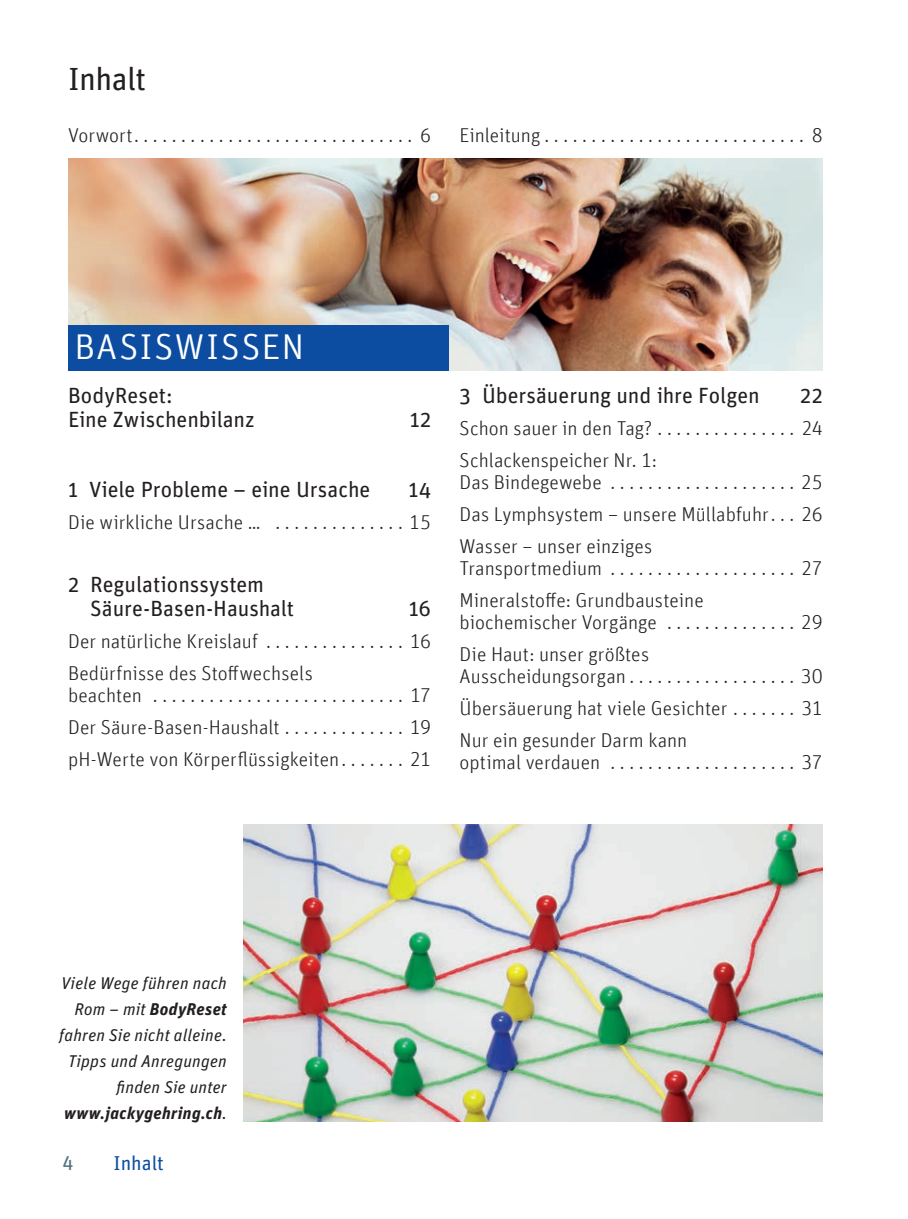
<style>
.page{position:relative;width:908px;height:1219px;background:#fff}
.page>*{position:absolute;margin:0;border:0;box-sizing:border-box;transform-origin:0 0}
.t1{font:300 45px "Unit Sc Offc";color:#fff}
.t2{font:32px "Unit";letter-spacing:-.02em;color:#231f20}
.t3{font:22px/24px "Unit";letter-spacing:-.005em;color:#231f20}
.t4{font:300 20px/32px "Unit Offc";color:#231f20}
.t5{font:20px "Unit Regular LF";color:#0d4da1}
.t6{font:20px "Unit Regular LF";color:#557482}
.t7{font:italic 17px/26px "Unit";letter-spacing:.015em;color:#231f20;text-align:right}
.s1{font-weight:700}
</style>
<div class="page">
<img style="left:68px;top:159px;width:754px;height:211px">
<div style="left:68px;top:325px;width:380px;height:45px;background:#0d4da1"></div>
<img style="left:244px;top:824px;width:578px;height:297px">
<p class="t2" style="left:68px;top:59px;width:80px">Inhalt</p>
<p class="t4" style="left:68px;top:120px;width:364px">Vorwort.............................. 6</p>
<p class="t4" style="left:459px;top:120px;width:364px">Einleitung............................ 8</p>
<p class="t1" style="left:74px;top:318px;width:233px">basiswissen</p>
<p class="t3" style="left:68px;top:383px;width:188px">BodyReset:<br>Eine Zwischenbilanz</p>
<p class="t3" style="left:409px;top:407px;width:23px">12</p>
<p class="t3" style="left:68px;top:477px;width:304px">1 Viele Probleme – eine Ursache</p>
<p class="t3" style="left:408px;top:477px;width:24px">14</p>
<p class="t4" style="left:68px;top:506px;width:364px">Die wirkliche Ursache … . . . . . . . . . . . . . . 15</p>
<p class="t3" style="left:90px;top:572px;width:205px;text-indent:-22px">2 Regulationssystem<br>Säure-Basen-Haushalt</p>
<p class="t3" style="left:408px;top:596px;width:24px">16</p>
<p class="t4" style="left:68px;top:626px;width:364px">Der natürliche Kreislauf . . . . . . . . . . . . . . . 16<br>Bedürfnisse des Stoffwechsels</p>
<p class="t4" style="left:68px;top:680px;width:364px;text-align:justify">beachten ........................... 17<br>Der Säure-Basen-Haushalt . . . . . . . . . . . . . 19 pH-Werte von Körperflüssigkeiten. . . . . . . 21</p>
<p class="t3" style="left:459px;top:383px;width:301px">3 Übersäuerung und ihre Folgen</p>
<p class="t3" style="left:800px;top:383px;width:24px">22</p>
<p class="t4" style="left:459px;top:413px;width:364px">Schon sauer in den Tag?............... 24<br>Schlackenspeicher Nr. 1:</p>
<p class="t4" style="left:459px;top:467px;width:364px;text-align:justify">Das Bindegewebe ....................25<br>Das Lymphsystem – unsere Müllabfuhr. . . 26<br>Wasser – unser einziges</p>
<p class="t4" style="left:459px;top:553px;width:364px">Transportmedium ....................27<br>Mineralstoffe: Grundbausteine</p>
<p class="t4" style="left:459px;top:607px;width:364px">biochemischer Vorgänge . . . . . . . . . . . . . . 29<br>Die Haut: unser größtes</p>
<p class="t4" style="left:459px;top:661px;width:364px;text-align:justify">Ausscheidungsorgan.................. 30<br>Übersäuerung hat viele Gesichter . . . . . . . 31<br>Nur ein gesunder Darm kann</p>
<p class="t4" style="left:459px;top:747px;width:364px">optimal verdauen .................... 37</p>
<p class="t7" style="left:59px;top:970px;width:169px">Viele Wege führen nach<br>Rom – mit <span class="s1">BodyReset </span>fahren Sie nicht alleine.<br>Tipps und Anregungen finden Sie unter <span class="s1">www.jackygehring.ch</span>.</p>
<p class="t6" style="left:62px;top:1150px;width:12px">4</p>
<p class="t5" style="left:113px;top:1150px;width:52px">Inhalt</p>
</div>
